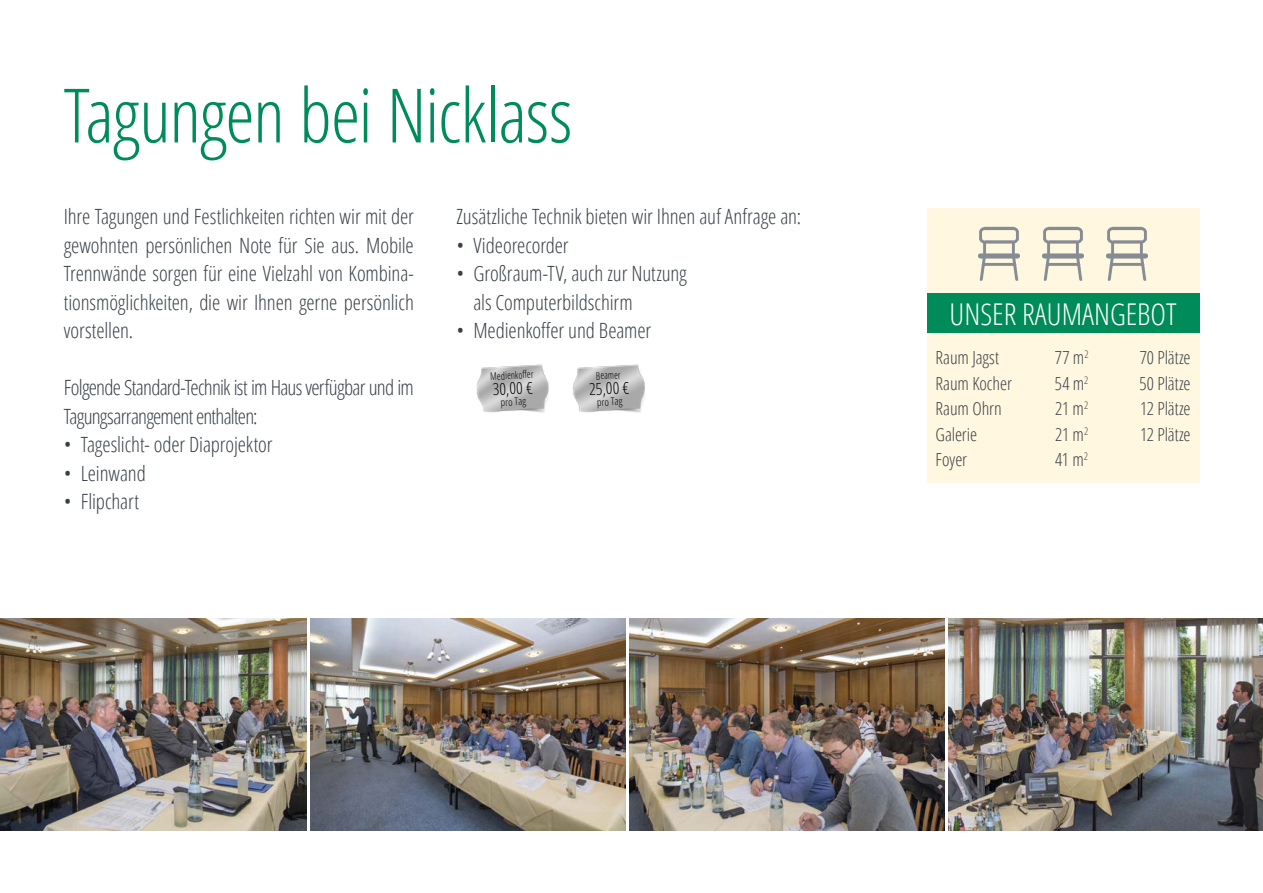
<style>
.page{position:relative;width:1263px;height:893px;background:#fff}
.page>*{position:absolute;margin:0;border:0;box-sizing:border-box;transform-origin:0 0}
.t1{font:300 condensed 75px "Open Sans";letter-spacing:-.02em;color:#008c5a}
.t2{font:300 condensed 30px "Open Sans";color:#fff}
.t3{font:300 condensed 21px/28.5px "Open Sans";letter-spacing:-.01em;color:#384047;text-align:justify}
.t4{font:300 condensed 21px/28.5px "Open Sans";letter-spacing:-.04em;color:#384047}
.t5{font:300 condensed 18px/25.5px "Open Sans";letter-spacing:-.005em;color:#384047;text-align:justify}
.t6{font:300 condensed 16.5px "Open Sans";color:#000}
.t7{font:300 condensed 10.5px "Open Sans";color:#000;scale:.9 1}
.t8{font:300 condensed 10.5px "Open Sans";color:#000}
</style>
<div class="page">
<div style="left:927px;top:208px;width:272px;height:275px;background:#fff7df"></div>
<div style="left:927px;top:293px;width:272px;height:40px;background:#008c5a"></div>
<img style="left:1042px;top:226px;width:42px;height:55px">
<img style="left:978px;top:226px;width:42px;height:55px">
<img style="left:1106px;top:226px;width:42px;height:55px">
<img style="left:476px;top:364px;width:73px;height:49px">
<img style="left:573px;top:364px;width:72px;height:49px">
<img style="left:629px;top:618px;width:315px;height:213px">
<img style="left:948px;top:618px;width:315px;height:213px">
<img style="left:310px;top:618px;width:315px;height:213px">
<img style="left:0;top:618px;width:306px;height:213px">
<h1 class="t1" style="left:64px;top:64px;width:510px">Tagungen bei Nicklass</h1>
<p class="t3" style="left:64px;top:202px;width:352px">Ihre Tagungen und Festlichkeiten richten wir mit der gewohnten persönlichen Note für Sie aus. Mobile Trennwände sorgen für eine Vielzahl von Kombina&shy;tionsmöglichkeiten, die wir Ihnen gerne persönlich vorstellen.</p>
<p class="t4" style="left:64px;top:373px;width:352px">Folgende Standard-Technik ist im Haus verfügbar und im<br>Tagungsarrangement enthalten:</p>
<p class="t3" style="left:64px;top:430px;width:210px">• Tageslicht- oder Diaprojektor</p>
<p class="t3" style="left:64px;top:458px;width:84px">• Leinwand</p>
<p class="t3" style="left:64px;top:487px;width:77px">• Flipchart</p>
<p class="t3" style="left:456px;top:202px;width:346px">Zusätzliche Technik bieten wir Ihnen auf Anfrage an:</p>
<p class="t3" style="left:456px;top:230px;width:114px">• Videorecorder</p>
<p class="t3" style="left:473px;top:259px;width:215px;text-indent:-17px">• Großraum-TV, auch zur Nutzung als Computerbildschirm</p>
<p class="t3" style="left:456px;top:316px;width:196px">• Medienkoffer und Beamer</p>
<p class="t7" style="left:490px;top:369px;width:49px;rotate:-3deg">Medienkoff er</p>
<p class="t6" style="left:492px;top:378px;width:41px;rotate:-3deg">30,00 €</p>
<p class="t8" style="left:500px;top:395px;width:27px;rotate:-3deg">pro Tag</p>
<p class="t7" style="left:596px;top:369px;width:29px;rotate:-3deg">Beamer</p>
<p class="t6" style="left:588px;top:378px;width:42px;rotate:-3deg">25,00 €</p>
<p class="t8" style="left:597px;top:395px;width:27px;rotate:-3deg">pro Tag</p>
<h2 class="t2" style="left:950px;top:294px;width:228px">UNSER RAUMANGEBOT</h2>
<p class="t5" style="left:935px;top:344px;width:78px;text-align:left">Raum Jagst<br>Raum Kocher<br>Raum Ohrn<br>Galerie<br>Foyer</p>
<p class="t5" style="left:1055px;top:344px;width:35px">77 m<sup>2<br></sup>54 m<sup>2<br></sup>21 m<sup>2<br></sup>21 m<sup>2<br></sup>41 m<sup>2</sup></p>
<p class="t5" style="left:1139px;top:344px;width:53px">70 Plätze 50 Plätze 12 Plätze 12 Plätze</p>
</div>
